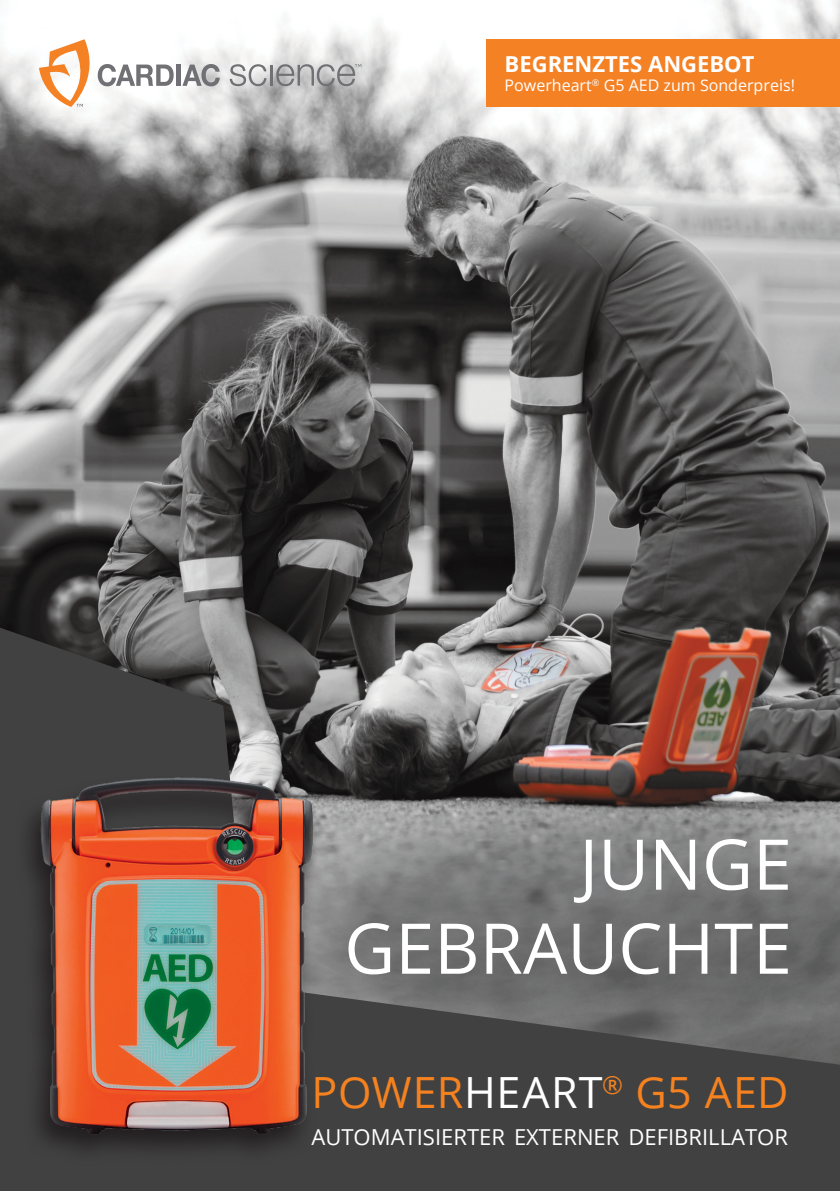
<style>
.page{position:relative;width:840px;height:1191px;background:#fff}
.page>*{position:absolute;margin:0;border:0;box-sizing:border-box;transform-origin:0 0}
.t1{font:70px/84px "Open Sans";color:#fff;text-align:right}
.t2{font:43px "Open Sans";letter-spacing:.02em;color:#f5821f}
.t3{font:22px "Open Sans";color:#fff}
.t4{font:700 22px "Open Sans";color:#fff}
.t5{font:16px "Open Sans";color:#fff}
.s1{color:#fff}
</style>
<div class="page">
<img style="left:0;top:0;width:839px;height:627px">
<svg style="left:0;top:627px;width:839px;height:564px"></svg>
<div style="left:176px;top:65px;width:5px;height:21px;background:#717074"></div>
<svg style="left:182px;top:64px;width:38px;height:22px"></svg>
<svg style="left:229px;top:64px;width:37px;height:22px"></svg>
<hr style="left:270px;top:65px;width:2px;height:21px;background:#717074">
<svg style="left:276px;top:64px;width:85px;height:22px"></svg>
<svg style="left:39px;top:39px;width:134px;height:68px"></svg>
<img style="left:0;top:742px;width:357px;height:449px">
<div style="left:485px;top:39px;width:354px;height:68px;background:#f58125"></div>
<p class="t4" style="left:504px;top:48px;width:251px">BEGRENZTES ANGEBOT</p>
<p class="t5" style="left:504px;top:74px;width:292px">Powerheart<sup>®</sup> G5 AED zum Sonderpreis!</p>
<h1 class="t1" style="left:344px;top:820px;width:449px">JUNGE<br>GEBRAUCHTE</h1>
<h2 class="t2" style="left:311px;top:1063px;width:478px">POWER<span class="s1">HEART</span><sup>®</sup> G5 AED</h2>
<p class="t3" style="left:311px;top:1122px;width:477px">AUTOMATISIERTER EXTERNER DEFIBRILLATOR</p>
</div>
